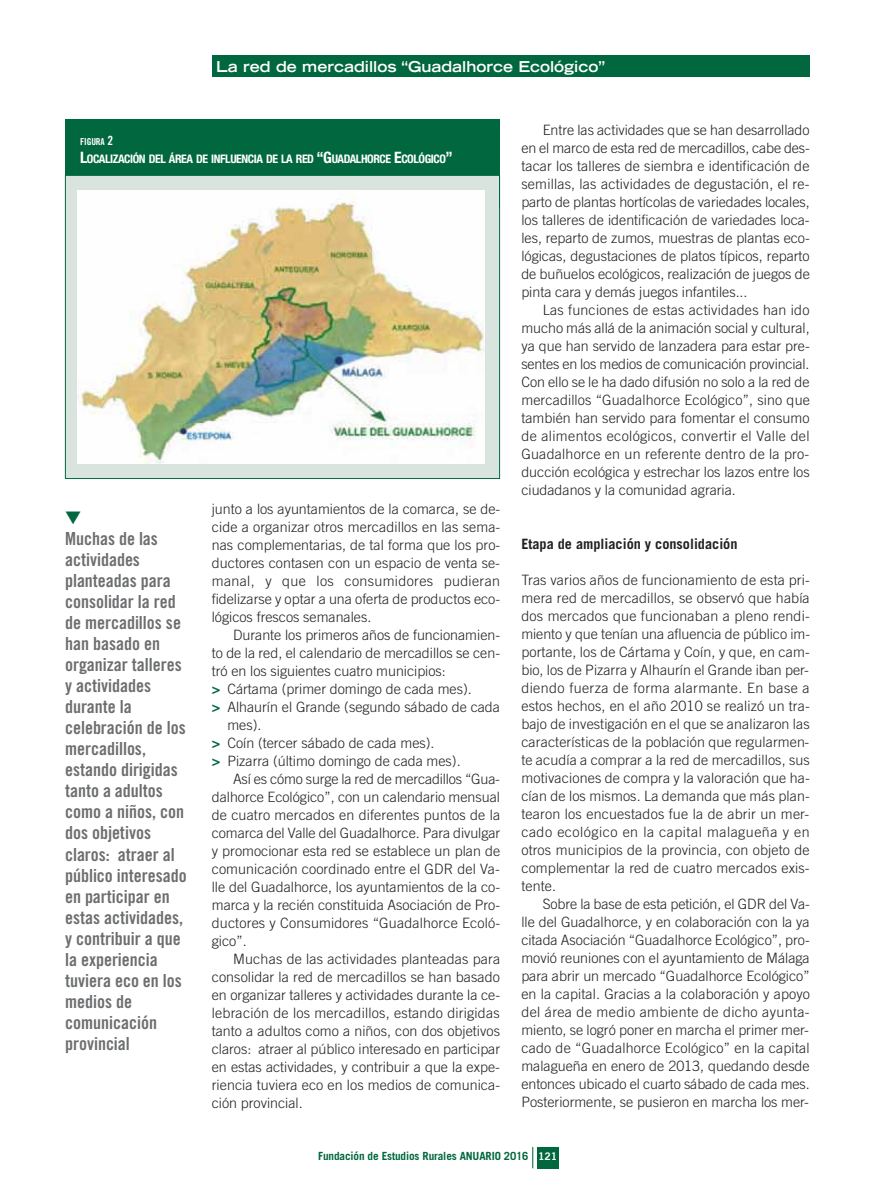
<style>
.page{position:relative;width:876px;height:1198px;background:#fff}
.page>*{position:absolute;margin:0;border:0;box-sizing:border-box;transform-origin:0 0}
.t1{font:18px/21px "Trade Gothic Bold Cond Twenty";color:#6d6e70}
.t2{font:700 expanded 15px "Trade Gothic LH";color:#fff}
.t3{font:300 14.25px/18px "Trade Gothic";color:#231f20;text-align:justify}
.t4{font:700 14.25px "Trade Gothic";color:#231f20}
.t5{font:700 condensed 11.85px "Helvetica Neue";letter-spacing:-.035em;color:#fff}
.t6{font:700 11.25px "Trade Gothic";letter-spacing:-.01em;color:#00673e}
.t7{font:9.6px "Trade Gothic Bold Cond Twenty";letter-spacing:-.015em;color:#fff}
.s1{font-size:12.75px}
.s2{font-size:15.75px}
.s3{font-family:"Trade Gothic Bold Two";font-weight:400;color:#00673e}
.s4{font-family:"Trade Gothic Bold Two";font-weight:400;font-size:10.5px;color:#fff}
</style>
<div class="page">
<div style="left:212px;top:55px;width:597px;height:22px;background:#00673e"></div>
<div style="left:537px;top:1147px;width:21px;height:21px;background:#00673e"></div>
<svg style="left:532px;top:1147px;width:1px;height:21px"></svg>
<div style="left:65px;top:119px;width:435px;height:89px;background:#00673e"></div>
<div style="left:66px;top:176px;width:433px;height:302px;background:#dae4de"></div>
<img style="left:78px;top:190px;width:406px;height:274px">
<div style="left:65px;top:175px;width:435px;height:304px;border:1px solid #00673e"></div>
<p class="t2" style="left:216px;top:61px;width:390px">La red de mercadillos “Guadalhorce Ecológico”</p>
<p class="t7" style="left:80px;top:138px;width:35px">FIGURA <span class="s1">2</span></p>
<p class="t5" style="left:80px;top:155px;width:374px"><span class="s2">L</span>OCALIZACIÓN DEL ÁREA DE INFLUENCIA DE LA RED <span class="s2">“G</span>UADALHORCE <span class="s2">E</span>COLÓGICO<span class="s2">”</span></p>
<p class="t1" style="left:65px;top:530px;width:123px">Muchas de las actividades planteadas para consolidar la red de mercadillos se han basado en organizar talleres y actividades durante la celebración de los mercadillos, estando dirigidas tanto a adultos como a niños, con dos objetivos claros: atraer al público interesado en participar en estas actividades, y contribuir a que la experiencia tuviera eco en los medios de comunicación provincial</p>
<p class="t3" style="left:212px;top:501px;width:290px">junto a los ayuntamientos de la comarca, se de&shy;cide a organizar otros mercadillos en las sema&shy;nas complementarias, de tal forma que los pro&shy;ductores contasen con un espacio de venta se&shy;manal, y que los consumidores pudieran fidelizarse y optar a una oferta de productos eco&shy;lógicos frescos semanales.</p>
<p class="t3" style="left:233px;top:627px;width:268px">Durante los primeros años de funcionamien-</p>
<p class="t3" style="left:212px;top:645px;width:290px">to de la red, el calendario de mercadillos se cen-</p>
<p class="t3" style="left:212px;top:663px;width:235px">tró en los siguientes cuatro municipios:</p>
<p class="t3" style="left:212px;top:681px;width:261px"><span class="s3">&gt;</span> Cártama (primer domingo de cada mes).</p>
<p class="t3" style="left:212px;top:699px;width:289px"><span class="s3">&gt;</span> Alhaurín el Grande (segundo sábado de cada</p>
<p class="t3" style="left:227px;top:717px;width:36px">mes).</p>
<p class="t3" style="left:212px;top:735px;width:224px"><span class="s3">&gt;</span> Coín (tercer sábado de cada mes).</p>
<p class="t3" style="left:212px;top:753px;width:250px"><span class="s3">&gt;</span> Pizarra (último domingo de cada mes).</p>
<p class="t3" style="left:233px;top:771px;width:268px">Así es cómo surge la red de mercadillos “Gua-</p>
<p class="t3" style="left:212px;top:789px;width:290px">dalhorce Ecológico”, con un calendario mensual</p>
<p class="t3" style="left:212px;top:807px;width:290px">de cuatro mercados en diferentes puntos de la</p>
<p class="t3" style="left:212px;top:825px;width:290px">comarca del Valle del Guadalhorce. Para divulgar</p>
<p class="t3" style="left:212px;top:843px;width:290px">y promocionar esta red se establece un plan de</p>
<p class="t3" style="left:212px;top:861px;width:289px">comunicación coordinado entre el GDR del Va-</p>
<p class="t3" style="left:212px;top:879px;width:290px">lle del Guadalhorce, los ayuntamientos de la co-</p>
<p class="t3" style="left:212px;top:897px;width:290px">marca y la recién constituida Asociación de Pro-</p>
<p class="t3" style="left:212px;top:915px;width:290px">ductores y Consumidores “Guadalhorce Ecoló-</p>
<p class="t3" style="left:212px;top:933px;width:36px">gico”.</p>
<p class="t3" style="left:233px;top:951px;width:268px">Muchas de las actividades planteadas para</p>
<p class="t3" style="left:212px;top:969px;width:289px">consolidar la red de mercadillos se han basado</p>
<p class="t3" style="left:212px;top:987px;width:290px">en organizar talleres y actividades durante la ce-</p>
<p class="t3" style="left:212px;top:1005px;width:289px">lebración de los mercadillos, estando dirigidas</p>
<p class="t3" style="left:212px;top:1023px;width:289px">tanto a adultos como a niños, con dos objetivos</p>
<p class="t3" style="left:212px;top:1041px;width:290px">claros: atraer al público interesado en participar</p>
<p class="t3" style="left:212px;top:1059px;width:289px">en estas actividades, y contribuir a que la expe-</p>
<p class="t3" style="left:212px;top:1077px;width:290px">riencia tuviera eco en los medios de comunica-</p>
<p class="t3" style="left:212px;top:1095px;width:92px">ción provincial.</p>
<p class="t3" style="left:521px;top:123px;width:290px;text-indent:21px">Entre las actividades que se han desarrollado en el marco de esta red de mercadillos, cabe des&shy;tacar los talleres de siembra e identificación de semillas, las actividades de degustación, el re&shy;parto de plantas hortícolas de variedades locales, los talleres de identificación de variedades loca&shy;les, reparto de zumos, muestras de plantas eco&shy;lógicas, degustaciones de platos típicos, reparto de buñuelos ecológicos, realización de juegos de pinta cara y demás juegos infantiles...</p>
<p class="t3" style="left:521px;top:303px;width:290px;text-indent:21px">Las funciones de estas actividades han ido mucho más allá de la animación social y cultural, ya que han servido de lanzadera para estar pre&shy;sentes en los medios de comunicación provincial.<br>Con ello se le ha dado difusión no solo a la red de mercadillos “Guadalhorce Ecológico”, sino que también han servido para fomentar el consumo de alimentos ecológicos, convertir el Valle del Guadalhorce en un referente dentro de la pro&shy;ducción ecológica y estrechar los lazos entre los ciudadanos y la comunidad agraria.</p>
<p class="t4" style="left:521px;top:539px;width:218px">Etapa de ampliación y consolidación</p>
<p class="t3" style="left:521px;top:573px;width:290px">Tras varios años de funcionamiento de esta pri&shy;mera red de mercadillos, se observó que había dos mercados que funcionaban a pleno rendi&shy;miento y que tenían una afluencia de público im&shy;portante, los de Cártama y Coín, y que, en cam&shy;bio, los de Pizarra y Alhaurín el Grande iban per&shy;diendo fuerza de forma alarmante. En base a estos hechos, en el año 2010 se realizó un tra&shy;bajo de investigación en el que se analizaron las características de la población que regularmen&shy;te acudía a comprar a la red de mercadillos, sus motivaciones de compra y la valoración que ha&shy;cían de los mismos. La demanda que más plan&shy;tearon los encuestados fue la de abrir un mer&shy;cado ecológico en la capital malagueña y en otros municipios de la provincia, con objeto de complementar la red de cuatro mercados exis&shy;tente.</p>
<p class="t3" style="left:521px;top:897px;width:290px;text-indent:21px">Sobre la base de esta petición, el GDR del Va&shy;lle del Guadalhorce, y en colaboración con la ya citada Asociación “Guadalhorce Ecológico”, pro&shy;movió reuniones con el ayuntamiento de Málaga para abrir un mercado “Guadalhorce Ecológico” en la capital. Gracias a la colaboración y apoyo del área de medio ambiente de dicho ayunta&shy;miento, se logró poner en marcha el primer mer&shy;cado de “Guadalhorce Ecológico” en la capital malagueña en enero de 2013, quedando desde entonces ubicado el cuarto sábado de cada mes.<br>Posteriormente, se pusieron en marcha los mer-</p>
<p class="t6" style="left:318px;top:1152px;width:240px">Fundación de Estudios Rurales ANUARIO 2016 <span class="s4">121</span></p>
</div>
